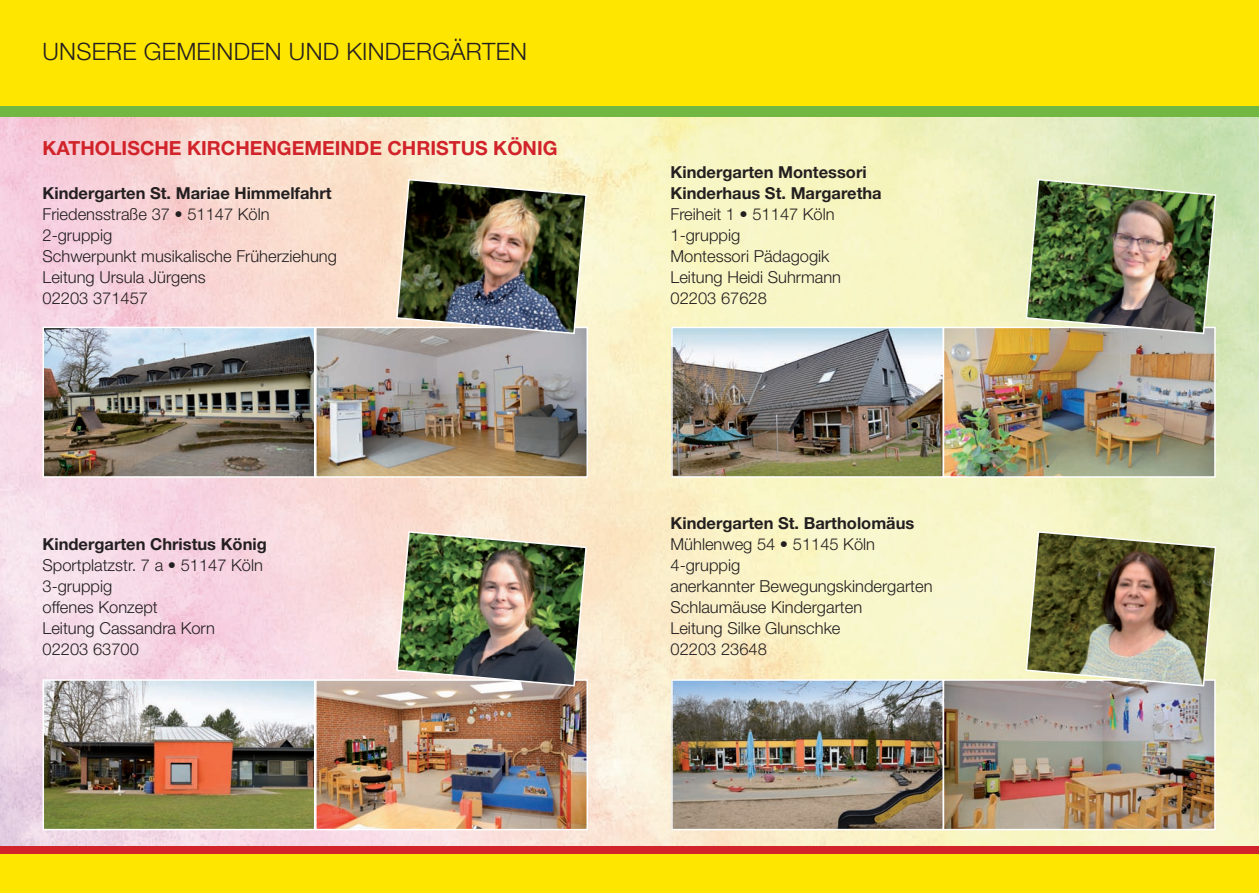
<style>
.page{position:relative;width:1259px;height:893px;background:#fff}
.page>*{position:absolute;margin:0;border:0;box-sizing:border-box;transform-origin:0 0}
.t1{font:300 24px "Helvetica Neue LT Std";letter-spacing:.01em;color:#231f20}
.t2{font:700 19.5px "Helvetica Neue LT Std";color:#d1232a}
.t3{font:300 16.5px/21px "Helvetica Neue LT Std";color:#231f20}
.t4{font:700 16.5px/21px "Helvetica Neue LT Std";color:#231f20}
</style>
<div class="page">
<img style="left:0;top:116px;width:1259px;height:731px">
<div style="left:0;top:0;width:1259px;height:111px;background:#ffe601"></div>
<div style="left:0;top:106px;width:1259px;height:10px;background:#73b743"></div>
<div style="left:0;top:850px;width:1259px;height:43px;background:#ffe601"></div>
<div style="left:0;top:847px;width:1259px;height:7px;background:#d1232a"></div>
<img style="left:674px;top:330px;width:267px;height:145px">
<div style="left:671px;top:327px;width:273px;height:151px;border:2px solid #fff"></div>
<img style="left:945px;top:330px;width:267px;height:145px">
<div style="left:942px;top:327px;width:273px;height:151px;border:2px solid #fff"></div>
<img style="left:1024px;top:178px;width:193px;height:157px">
<img style="left:674px;top:682px;width:267px;height:145px">
<div style="left:671px;top:679px;width:273px;height:151px;border:2px solid #fff"></div>
<img style="left:945px;top:682px;width:267px;height:145px">
<div style="left:942px;top:679px;width:273px;height:151px;border:2px solid #fff"></div>
<img style="left:1024px;top:530px;width:193px;height:157px">
<img style="left:46px;top:330px;width:266px;height:145px">
<div style="left:43px;top:327px;width:272px;height:151px;border:2px solid #fff"></div>
<img style="left:318px;top:330px;width:267px;height:145px">
<div style="left:315px;top:327px;width:273px;height:151px;border:2px solid #fff"></div>
<img style="left:46px;top:682px;width:266px;height:145px">
<div style="left:43px;top:679px;width:272px;height:151px;border:2px solid #fff"></div>
<img style="left:318px;top:682px;width:267px;height:145px">
<div style="left:315px;top:679px;width:273px;height:151px;border:2px solid #fff"></div>
<img style="left:395px;top:530px;width:193px;height:157px">
<img style="left:395px;top:178px;width:193px;height:157px">
<h1 class="t1" style="left:43px;top:36px;width:486px">UNSERE GEMEINDEN UND KINDERGÄRTEN</h1>
<p class="t2" style="left:43px;top:136px;width:516px">KATHOLISCHE KIRCHENGEMEINDE CHRISTUS KÖNIG</p>
<p class="t4" style="left:43px;top:182px;width:290px">Kindergarten St. Mariae Himmelfahrt</p>
<p class="t3" style="left:43px;top:203px;width:296px">Friedensstraße 37 • 51147 Köln<br>2-gruppig<br>Schwerpunkt musikalische Früherziehung<br>Leitung Ursula Jürgens<br>02203 371457</p>
<p class="t4" style="left:43px;top:533px;width:226px">Kindergarten Christus König</p>
<p class="t3" style="left:43px;top:554px;width:222px">Sportplatzstr. 7 a • 51147 Köln<br>3-gruppig<br>offenes Konzept<br>Leitung Cassandra Korn<br>02203 63700</p>
<p class="t4" style="left:670px;top:161px;width:213px">Kindergarten Montessori<br>Kinderhaus St. Margaretha</p>
<p class="t3" style="left:670px;top:203px;width:172px">Freiheit 1 • 51147 Köln<br>1-gruppig<br>Montessori Pädagogik<br>Leitung Heidi Suhrmann<br>02203 67628</p>
<p class="t4" style="left:670px;top:512px;width:245px">Kindergarten St. Bartholomäus</p>
<p class="t3" style="left:670px;top:533px;width:263px">Mühlenweg 54 • 51145 Köln<br>4-gruppig<br>anerkannter Bewegungskindergarten<br>Schlaumäuse Kindergarten<br>Leitung Silke Glunschke<br>02203 23648</p>
</div>
